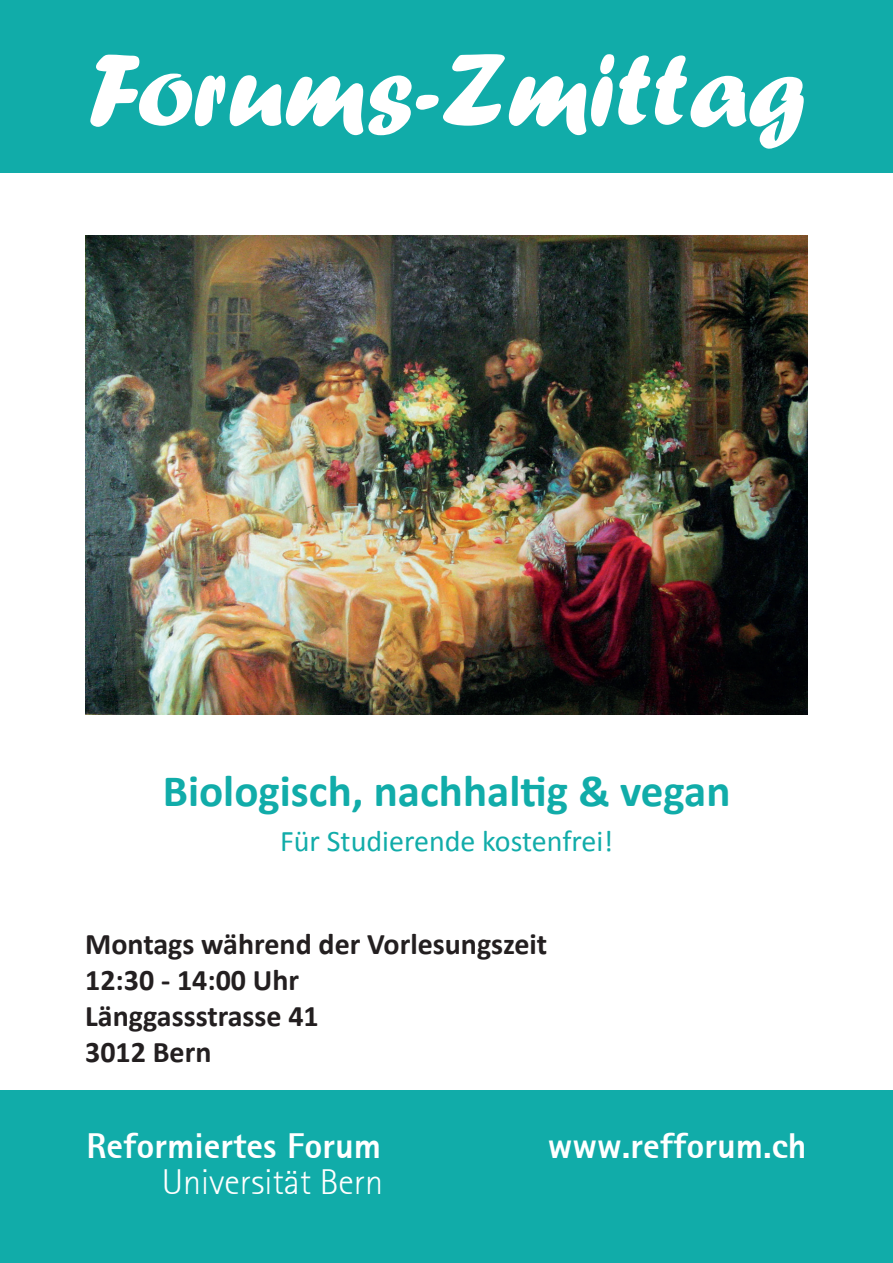
<style>
.page{position:relative;width:893px;height:1263px;background:#fff}
.page>*{position:absolute;margin:0;border:0;box-sizing:border-box;transform-origin:0 0}
.t1{font:106.5px "Forte";color:#fff}
.t2{font:700 45px "Calibri";color:#11aca9}
.t3{font:36px "True Rotis San Serif Extrabold T Hree";color:#fff}
.t4{font:36px "True Rotis Sanserif Lig T Hree";color:#fff}
.t5{font:700 30px/36px "Calibri";color:#231f20}
.t6{font:30px "Calibri";color:#11aca9}
</style>
<div class="page">
<div style="left:0;top:0;width:893px;height:172px;background:#11aca9"></div>
<div style="left:0;top:1091px;width:893px;height:172px;background:#11aca9"></div>
<img style="left:85px;top:235px;width:723px;height:480px">
<h1 class="t1" style="left:87px;top:28px;width:720px">Forums-Zmittag</h1>
<h2 class="t2" style="left:163px;top:759px;width:569px">Biologisch, nachhaltig &amp; vegan</h2>
<p class="t6" style="left:280px;top:820px;width:335px">Für Studierende kostenfrei!</p>
<p class="t5" style="left:85px;top:925px;width:464px">Montags während der Vorlesungszeit<br>12:30 - 14:00 Uhr<br>Länggassstrasse 41<br>3012 Bern</p>
<p class="t3" style="left:86px;top:1123px;width:296px">Reformiertes Forum</p>
<p class="t4" style="left:162px;top:1161px;width:223px">Universität Bern</p>
<p class="t3" style="left:548px;top:1123px;width:260px">www.refforum.ch</p>
</div>
